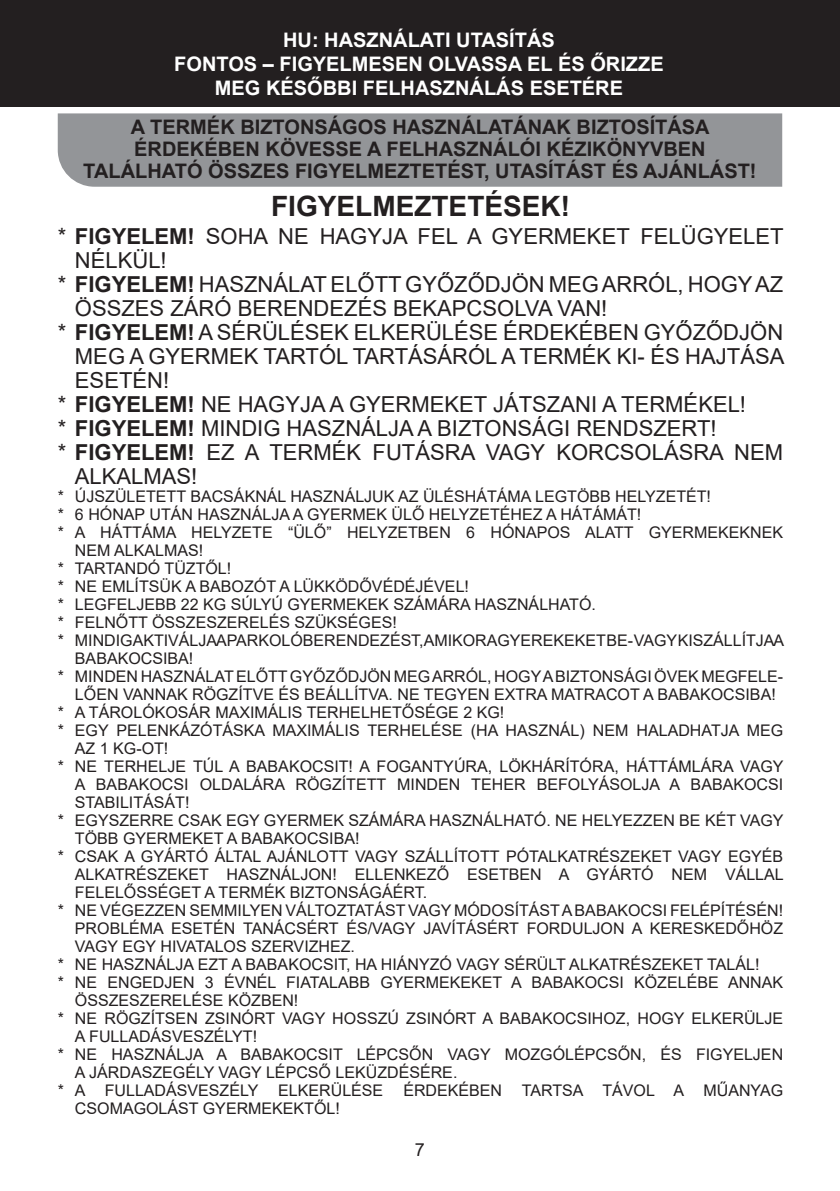
<style>
.page{position:relative;width:840px;height:1191px;background:#fff}
.page>*{position:absolute;margin:0;border:0;box-sizing:border-box;transform-origin:0 0}
.t1{font:700 28px "Arial";color:#231f20}
.t2{font:22px/24px "Arial";color:#231f20}
.t3{font:700 20px/22px "Arial";color:#231f20}
.t4{font:700 20px "Arial";color:#fff}
.t5{font:18px "Arial";color:#231f20}
.t6{font:16px/18px "Arial";color:#231f20}
.s1{font-weight:700}
</style>
<div class="page">
<div style="left:0;top:0;width:839px;height:107px;background:#231f20"></div>
<div style="left:58px;top:113px;width:723px;height:74px;background:#939598"></div>
<p class="t4" style="left:283px;top:26px;width:273px">HU: HASZNÁLATI UTASÍTÁS</p>
<p class="t4" style="left:174px;top:50px;width:490px">FONTOS – FIGYELMESEN OLVASSA EL ÉS ŐRIZZE</p>
<p class="t4" style="left:215px;top:74px;width:409px">MEG KÉSŐBBI FELHASZNÁLÁS ESETÉRE</p>
<p class="t3" style="left:131px;top:116px;width:580px">A TERMÉK BIZTONSÁGOS HASZNÁLATÁNAK BIZTOSÍTÁSA<br>ÉRDEKÉBEN KÖVESSE A FELHASZNÁLÓI KÉZIKÖNYVBEN</p>
<p class="t3" style="left:83px;top:160px;width:674px">TALÁLHATÓ ÖSSZES FIGYELMEZTETÉST, UTASÍTÁST ÉS AJÁNLÁST!</p>
<p class="t1" style="left:271px;top:186px;width:300px">FIGYELMEZTETÉSEK!</p>
<p class="t2" style="left:75px;top:224px;width:709px;text-indent:-17px">* <span class="s1">FIGYELEM!</span> SOHA NE HAGYJA FEL A GYERMEKET FELÜGYELET<br>NÉLKÜL!</p>
<p class="t2" style="left:75px;top:272px;width:709px;text-indent:-17px">* <span class="s1">FIGYELEM!</span> HASZNÁLAT ELŐTT GYŐZŐDJÖN MEG ARRÓL, HOGY AZ<br>ÖSSZES ZÁRÓ BERENDEZÉS BEKAPCSOLVA VAN!</p>
<p class="t2" style="left:75px;top:320px;width:710px;text-align:justify;text-indent:-17px">* <span class="s1">FIGYELEM!</span> A SÉRÜLÉSEK ELKERÜLÉSE ÉRDEKÉBEN GYŐZŐDJÖN MEG A GYERMEK TARTÓL TARTÁSÁRÓL A TERMÉK KI- ÉS HAJTÁSA ESETÉN!</p>
<p class="t2" style="left:58px;top:392px;width:689px">* <span class="s1">FIGYELEM!</span> NE HAGYJA A GYERMEKET JÁTSZANI A TERMÉKEL!</p>
<p class="t2" style="left:58px;top:416px;width:659px">* <span class="s1">FIGYELEM!</span> MINDIG HASZNÁLJA A BIZTONSÁGI RENDSZERT!</p>
<p class="t2" style="left:75px;top:440px;width:709px;text-indent:-17px">* <span class="s1">FIGYELEM!</span> EZ A TERMÉK FUTÁSRA VAGY KORCSOLÁSRA NEM<br>ALKALMAS!</p>
<p class="t6" style="left:58px;top:487px;width:654px">* ÚJSZÜLETETT BACSÁKNÁL HASZNÁLJUK AZ ÜLÉSHÁTÁMA LEGTÖBB HELYZETÉT!</p>
<p class="t6" style="left:58px;top:505px;width:584px">* 6 HÓNAP UTÁN HASZNÁLJA A GYERMEK ÜLŐ HELYZETÉHEZ A HÁTÁMÁT!</p>
<p class="t6" style="left:75px;top:523px;width:709px;text-indent:-17px">* A HÁTTÁMA HELYZETE “ÜLŐ” HELYZETBEN 6 HÓNAPOS ALATT GYERMEKEKNEK<br>NEM ALKALMAS!</p>
<p class="t6" style="left:58px;top:559px;width:175px">* TARTANDÓ TÜZTŐL!</p>
<p class="t6" style="left:58px;top:577px;width:412px">* NE EMLÍTSÜK A BABOZÓT A LÜKKÖDŐVÉDÉJÉVEL!</p>
<p class="t6" style="left:58px;top:595px;width:539px">* LEGFELJEBB 22 KG SÚLYÚ GYERMEKEK SZÁMÁRA HASZNÁLHATÓ.</p>
<p class="t6" style="left:58px;top:613px;width:340px">* FELNŐTT ÖSSZESZERELÉS SZÜKSÉGES!</p>
<p class="t6" style="left:75px;top:631px;width:710px;text-indent:-17px">* MINDIG AKTIVÁLJA A PARKOLÓBERENDEZÉST, AMIKOR A GYEREKEKET BE- VAGY KISZÁLLÍTJA A<br>BABAKOCSIBA!</p>
<p class="t6" style="left:58px;top:667px;width:726px;text-align:center">* MINDEN HASZNÁLAT ELŐTT GYŐZŐDJÖN MEG ARRÓL, HOGY A BIZTONSÁGI ÖVEK MEGFELE-<br>LŐEN VANNAK RÖGZÍTVE ÉS BEÁLLÍTVA. NE TEGYEN EXTRA MATRACOT A BABAKOCSIBA!</p>
<p class="t6" style="left:58px;top:703px;width:447px">* A TÁROLÓKOSÁR MAXIMÁLIS TERHELHETŐSÉGE 2 KG!</p>
<p class="t6" style="left:75px;top:721px;width:709px;text-indent:-17px">* EGY PELENKÁZÓTÁSKA MAXIMÁLIS TERHELÉSE (HA HASZNÁL) NEM HALADHATJA MEG<br>AZ 1 KG-OT!</p>
<p class="t6" style="left:75px;top:757px;width:709px;text-align:justify;text-indent:-17px">* NE TERHELJE TÚL A BABAKOCSIT! A FOGANTYÚRA, LÖKHÁRÍTÓRA, HÁTTÁMLÁRA VAGY A BABAKOCSI OLDALÁRA RÖGZÍTETT MINDEN TEHER BEFOLYÁSOLJA A BABAKOCSI STABILITÁSÁT!</p>
<p class="t6" style="left:75px;top:811px;width:709px;text-indent:-17px">* EGYSZERRE CSAK EGY GYERMEK SZÁMÁRA HASZNÁLHATÓ. NE HELYEZZEN BE KÉT VAGY<br>TÖBB GYERMEKET A BABAKOCSIBA!</p>
<p class="t6" style="left:75px;top:847px;width:710px;text-align:justify;text-indent:-17px">* CSAK A GYÁRTÓ ÁLTAL AJÁNLOTT VAGY SZÁLLÍTOTT PÓTALKATRÉSZEKET VAGY EGYÉB ALKATRÉSZEKET HASZNÁLJON! ELLENKEZŐ ESETBEN A GYÁRTÓ NEM VÁLLAL FELELŐSSÉGET A TERMÉK BIZTONSÁGÁÉRT.</p>
<p class="t6" style="left:75px;top:901px;width:709px;text-align:justify;text-indent:-17px">* NE VÉGEZZEN SEMMILYEN VÁLTOZTATÁST VAGY MÓDOSÍTÁST A BABAKOCSI FELÉPÍTÉSÉN!<br>PROBLÉMA ESETÉN TANÁCSÉRT ÉS/VAGY JAVÍTÁSÉRT FORDULJON A KERESKEDŐHÖZ VAGY EGY HIVATALOS SZERVIZHEZ.</p>
<p class="t6" style="left:58px;top:955px;width:702px">* NE HASZNÁLJA EZT A BABAKOCSIT, HA HIÁNYZÓ VAGY SÉRÜLT ALKATRÉSZEKET TALÁL!</p>
<p class="t6" style="left:75px;top:973px;width:709px;text-indent:-17px">* NE ENGEDJEN 3 ÉVNÉL FIATALABB GYERMEKEKET A BABAKOCSI KÖZELÉBE ANNAK<br>ÖSSZESZERELÉSE KÖZBEN!</p>
<p class="t6" style="left:75px;top:1009px;width:709px;text-indent:-17px">* NE RÖGZÍTSEN ZSINÓRT VAGY HOSSZÚ ZSINÓRT A BABAKOCSIHOZ, HOGY ELKERÜLJE<br>A FULLADÁSVESZÉLYT!</p>
<p class="t6" style="left:75px;top:1045px;width:709px;text-indent:-17px">* NE HASZNÁLJA A BABAKOCSIT LÉPCSŐN VAGY MOZGÓLÉPCSŐN, ÉS FIGYELJEN<br>A JÁRDASZEGÉLY VAGY LÉPCSŐ LEKÜZDÉSÉRE.</p>
<p class="t6" style="left:58px;top:1081px;width:327px">* A FULLADÁSVESZÉLY ELKERÜLÉSE</p>
<p class="t6" style="left:403px;top:1081px;width:381px">ÉRDEKÉBEN TARTSA TÁVOL A MŰANYAG</p>
<p class="t6" style="left:75px;top:1099px;width:266px">CSOMAGOLÁST GYERMEKEKTŐL!</p>
<p class="t5" style="left:415px;top:1137px;width:12px">7</p>
</div>
